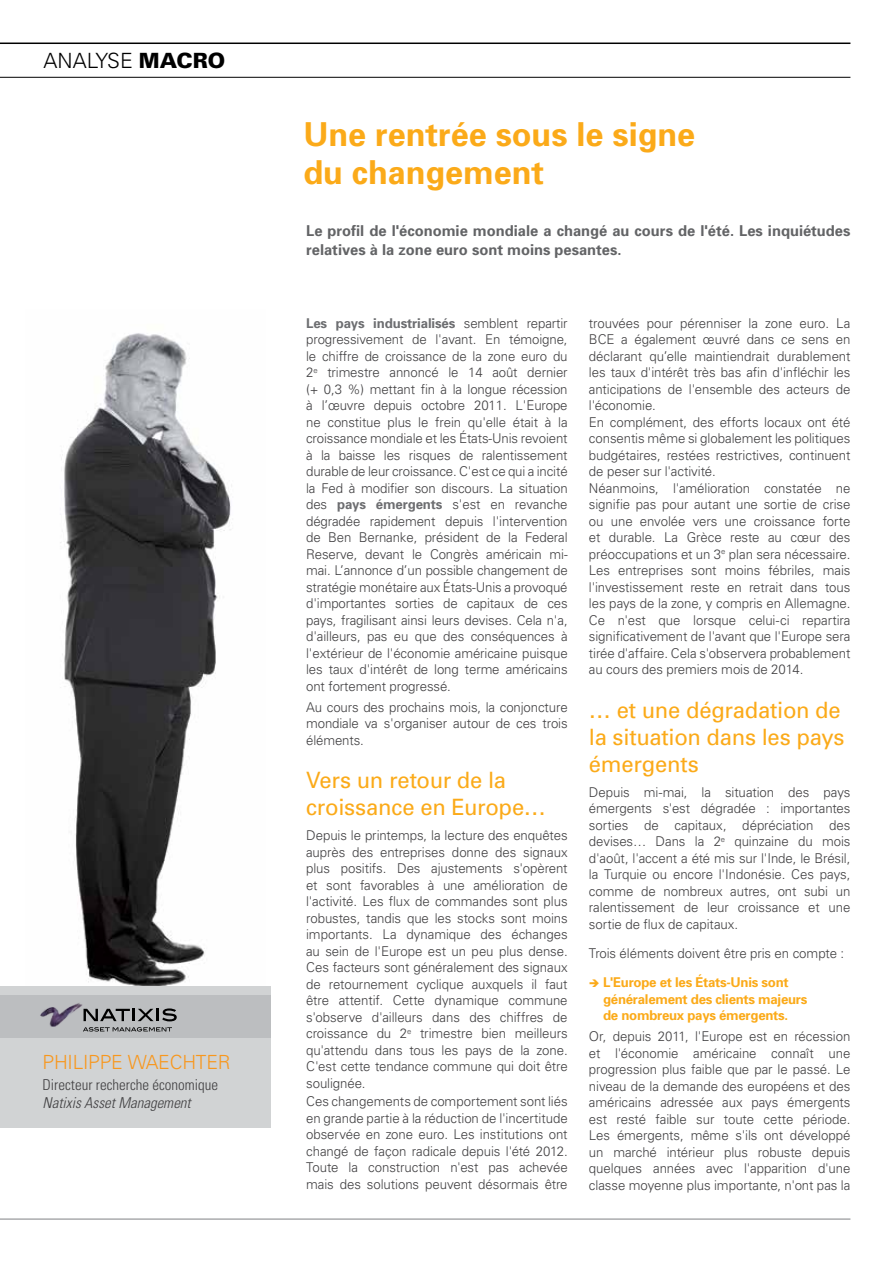
<style>
.page{position:relative;width:893px;height:1263px;background:#fff}
.page>*{position:absolute;margin:0;border:0;box-sizing:border-box;transform-origin:0 0}
.t1{font:700 33px/37.5px "Univers";color:#fbaa19}
.t2{font:22.5px/27px "Univers";letter-spacing:-.01em;color:#fbaa19}
.t3{font:300 21px "Univers LT Std";color:#000}
.t4{font:300 19.5px "Univers";letter-spacing:-.01em;color:#f8971d}
.t5{font:700 15px/19.5px "Univers";color:#636466}
.t6{font:300 condensed 15px "Univers LT Std";color:#414042}
.t7{font:italic 300 condensed 15px "Univers";color:#414042}
.t8{font:300 13.5px/16.5px "Univers";letter-spacing:-.005em;color:#414042;text-align:justify}
.t9{font:700 13.5px/16.5px "Univers";letter-spacing:-.02em;color:#fbaa19}
.s1{font-weight:900}
.s2{font-weight:700;color:#6d6e71}
</style>
<div class="page">
<hr style="left:0;top:43px;width:850px;height:1px;background:#000">
<hr style="left:0;top:77px;width:850px;height:1px;background:#000">
<hr style="left:0;top:1219px;width:850px;height:1px;background:#808285">
<img style="left:60px;top:333px;width:172px;height:653px">
<div style="left:0;top:986px;width:271px;height:141px;background:#d1d3d4"></div>
<div style="left:0;top:995px;width:271px;height:42px;background:#bcbec0"></div>
<svg style="left:85px;top:1008px;width:92px;height:13px"></svg>
<img style="left:40px;top:1003px;width:45px;height:24px">
<svg style="left:83px;top:1027px;width:89px;height:4px"></svg>
<h3 class="t3" style="left:44px;top:48px;width:183px">ANALYSE <span class="s1">MACRO</span></h3>
<h3 class="t4" style="left:43px;top:1051px;width:190px">PHILIPPE WAECHTER</h3>
<p class="t6" style="left:43px;top:1076px;width:177px">Directeur recherche économique</p>
<p class="t7" style="left:43px;top:1094px;width:150px">Natixis Asset Management</p>
<h1 class="t1" style="left:303px;top:115px;width:393px">Une rentrée sous le signe du changement</h1>
<p class="t5" style="left:306px;top:220px;width:546px">Le profil de l'économie mondiale a changé au cours de l'été. Les inquiétudes relatives à la zone euro sont moins pesantes.</p>
<p class="t8" style="left:306px;top:314px;width:263px"><span class="s2">Les pays industrialisés</span> semblent repartir progressivement de l'avant. En témoigne, le chiffre de croissance de la zone euro du 2<sup>e</sup> trimestre annoncé le 14 août dernier (+ 0,3 %) mettant fin à la longue récession à l’œuvre depuis octobre 2011. L'Europe ne constitue plus le frein qu'elle était à la croissance mondiale et les États-Unis revoient à la baisse les risques de ralentissement durable de leur croissance. C'est ce qui a incité la Fed à modifier son discours. La situation des <span class="s2">pays émergents</span> s'est en revanche dégradée rapidement depuis l'intervention de Ben Bernanke, président de la Federal Reserve, devant le Congrès américain mi&shy;mai. L’annonce d’un possible changement de stratégie monétaire aux États-Unis a provoqué d'importantes sorties de capitaux de ces pays, fragilisant ainsi leurs devises. Cela n'a, d'ailleurs, pas eu que des conséquences à l'extérieur de l'économie américaine puisque les taux d'intérêt de long terme américains ont fortement progressé.</p>
<p class="t8" style="left:306px;top:698px;width:263px">Au cours des prochains mois, la conjoncture mondiale va s'organiser autour de ces trois éléments.</p>
<h2 class="t2" style="left:306px;top:766px;width:241px">Vers un retour de la croissance en Europe…</h2>
<p class="t8" style="left:306px;top:827px;width:263px">Depuis le printemps, la lecture des enquêtes auprès des entreprises donne des signaux plus positifs. Des ajustements s'opèrent et sont favorables à une amélioration de l'activité. Les flux de commandes sont plus robustes, tandis que les stocks sont moins importants. La dynamique des échanges au sein de l'Europe est un peu plus dense.<br>Ces facteurs sont généralement des signaux de retournement cyclique auxquels il faut être attentif. Cette dynamique commune s'observe d'ailleurs dans des chiffres de croissance du 2<sup>e</sup> trimestre bien meilleurs qu'attendu dans tous les pays de la zone.<br>C'est cette tendance commune qui doit être soulignée.</p>
<p class="t8" style="left:306px;top:1093px;width:263px">Ces changements de comportement sont liés en grande partie à la réduction de l'incertitude observée en zone euro. Les institutions ont changé de façon radicale depuis l'été 2012.<br>Toute la construction n'est pas achevée mais des solutions peuvent désormais être</p>
<p class="t8" style="left:589px;top:314px;width:263px;text-align:left">trouvées pour pérenniser la zone euro. La BCE a également œuvré dans ce sens en déclarant qu’elle maintiendrait durablement les taux d'intérêt très bas afin d'infléchir les anticipations de l'ensemble des acteurs de l'économie.<br>En complément, des efforts locaux ont été consentis même si globalement les politiques budgétaires, restées restrictives, continuent de peser sur l'activité.<br>Néanmoins, l'amélioration constatée ne signifie pas pour autant une sortie de crise ou une envolée vers une croissance forte et durable. La Grèce reste au cœur des préoccupations et un 3<sup>e</sup> plan sera nécessaire.<br>Les entreprises sont moins fébriles, mais l'investissement reste en retrait dans tous les pays de la zone, y compris en Allemagne.<br>Ce n'est que lorsque celui-ci repartira significativement de l'avant que l'Europe sera tirée d'affaire. Cela s'observera probablement au cours des premiers mois de 2014.</p>
<h2 class="t2" style="left:589px;top:696px;width:257px">… et une dégradation de la situation dans les pays émergents</h2>
<p class="t8" style="left:589px;top:783px;width:263px">Depuis mi-mai, la situation des pays émergents s'est dégradée : importantes sorties de capitaux, dépréciation des devises… Dans la 2<sup>e</sup> quinzaine du mois d'août, l'accent a été mis sur l'Inde, le Brésil, la Turquie ou encore l'Indonésie. Ces pays, comme de nombreux autres, ont subi un ralentissement de leur croissance et une sortie de flux de capitaux.</p>
<p class="t8" style="left:589px;top:945px;width:257px">Trois éléments doivent être pris en compte :</p>
<p class="t9" style="left:603px;top:974px;width:206px;text-indent:-14px">➔ L'Europe et les États-Unis sont généralement des clients majeurs de nombreux pays émergents.</p>
<p class="t8" style="left:589px;top:1028px;width:263px">Or, depuis 2011, l'Europe est en récession et l'économie américaine connaît une progression plus faible que par le passé. Le niveau de la demande des européens et des américains adressée aux pays émergents est resté faible sur toute cette période.<br>Les émergents, même s'ils ont développé un marché intérieur plus robuste depuis quelques années avec l'apparition d'une classe moyenne plus importante, n'ont pas la</p>
</div>
